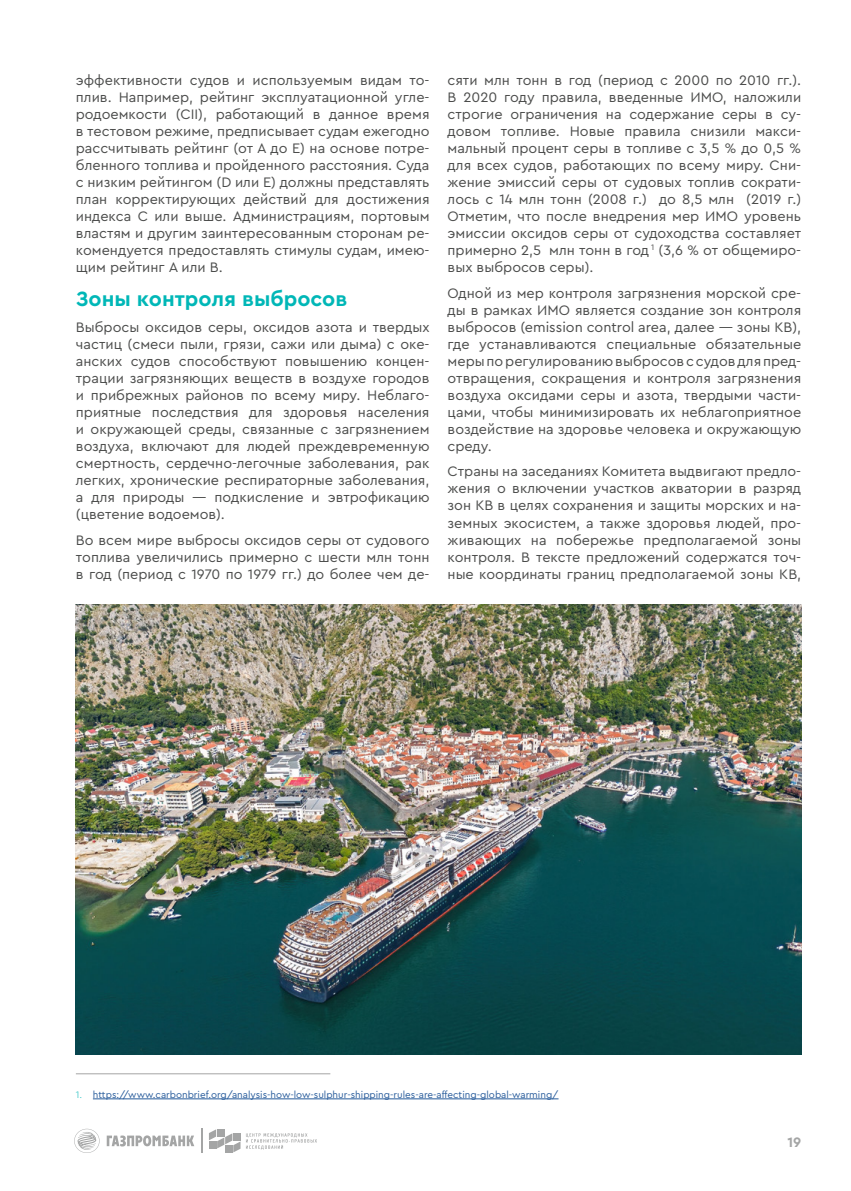
<style>
.page{position:relative;width:851px;height:1191px;background:#fff}
.page>*{position:absolute;margin:0;border:0;box-sizing:border-box;transform-origin:0 0}
.t1{font:700 21.6px "Cera CY";color:#00b7b7}
.t2{font:14.4px/17px "Cera CY";color:#4b4c4b;text-align:justify}
.t3{font:700 14.4px "Cera CY";color:#a4a5a5}
.t4{font:9.9px "Cera CY";color:#275b9b}
.s1{font-family:"Cera Pro";font-weight:300;color:#00b7b7}
</style>
<div class="page">
<hr style="left:76px;top:1073px;width:254px;height:1px;background:#a4a5a5">
<hr style="left:93px;top:1098px;width:465px;height:1px;background:#275b9b">
<img style="left:76px;top:604px;width:725px;height:450px">
<svg style="left:74px;top:1128px;width:26px;height:25px"></svg>
<svg style="left:107px;top:1135px;width:87px;height:11px"></svg>
<hr style="left:201px;top:1128px;width:2px;height:25px;background:#a4a5a5">
<svg style="left:209px;top:1129px;width:31px;height:23px"></svg>
<svg style="left:246px;top:1133px;width:71px;height:16px"></svg>
<p class="t2" style="left:76px;top:71px;width:355px">эффективности судов и используемым видам то&shy;плив. Например, рейтинг эксплуатационной угле&shy;родоемкости (CII), работающий в данное время в тестовом режиме, предписывает судам ежегодно рассчитывать рейтинг (от A до Е) на основе потре&shy;бленного топлива и пройденного расстояния. Суда с низким рейтингом (D или E) должны представлять план корректирующих действий для достижения индекса C или выше. Администрациям, портовым властям и другим заинтересованным сторонам ре&shy;комендуется предоставлять стимулы судам, имею&shy;щим рейтинг А или В.</p>
<h1 class="t1" style="left:76px;top:285px;width:273px">Зоны контроля выбросов</h1>
<p class="t2" style="left:76px;top:318px;width:355px">Выбросы оксидов серы, оксидов азота и твердых частиц (смеси пыли, грязи, сажи или дыма) с оке&shy;анских судов способствуют повышению концен&shy;трации загрязняющих веществ в воздухе городов и прибрежных районов по всему миру. Неблаго&shy;приятные последствия для здоровья населения и окружающей среды, связанные с загрязнением воздуха, включают для людей преждевременную смертность, сердечно-легочные заболевания, рак легких, хронические респираторные заболевания, а для природы — подкисление и эвтрофикацию (цветение водоемов).</p>
<p class="t2" style="left:76px;top:530px;width:355px">Во всем мире выбросы оксидов серы от судового топлива увеличились примерно с шести млн тонн в год (период с 1970 по 1979 гг.) до более чем де-</p>
<p class="t2" style="left:447px;top:71px;width:355px">сяти млн тонн в год (период с 2000 по 2010 гг.).<br>В 2020 году правила, введенные ИМО, наложили строгие ограничения на содержание серы в су&shy;довом топливе. Новые правила снизили макси&shy;мальный процент серы в топливе с 3,5 % до 0,5 % для всех судов, работающих по всему миру. Сни&shy;жение эмиссий серы от судовых топлив сократи&shy;лось с 14 млн тонн (2008 г.) до 8,5 млн (2019 г.)<br>Отметим, что после внедрения мер ИМО уровень эмиссии оксидов серы от судоходства составляет примерно 2,5 млн тонн в год <sup>1</sup> (3,6 % от общемиро&shy;вых выбросов серы).</p>
<p class="t2" style="left:447px;top:284px;width:355px">Одной из мер контроля загрязнения морской сре&shy;ды в рамках ИМО является создание зон контроля выбросов (emission control area, далее — зоны КВ), где устанавливаются специальные обязательные меры по регулированию выбросов с судов для пред&shy;отвращения, сокращения и контроля загрязнения воздуха оксидами серы и азота, твердыми части&shy;цами, чтобы минимизировать их неблагоприятное воздействие на здоровье человека и окружающую среду.</p>
<p class="t2" style="left:447px;top:462px;width:355px">Страны на заседаниях Комитета выдвигают предло&shy;жения о включении участков акватории в разряд зон КВ в целях сохранения и защиты морских и на&shy;земных экосистем, а также здоровья людей, про&shy;живающих на побережье предполагаемой зоны контроля. В тексте предложений содержатся точ&shy;ные координаты границ предполагаемой зоны КВ,</p>
<p class="t4" style="left:76px;top:1088px;width:484px"><span class="s1">1.</span> https://www.carbonbrief.org/analysis-how-low-sulphur-shipping-rules-are-affecting-global-warming/</p>
<p class="t3" style="left:787px;top:1132px;width:15px">19</p>
</div>
